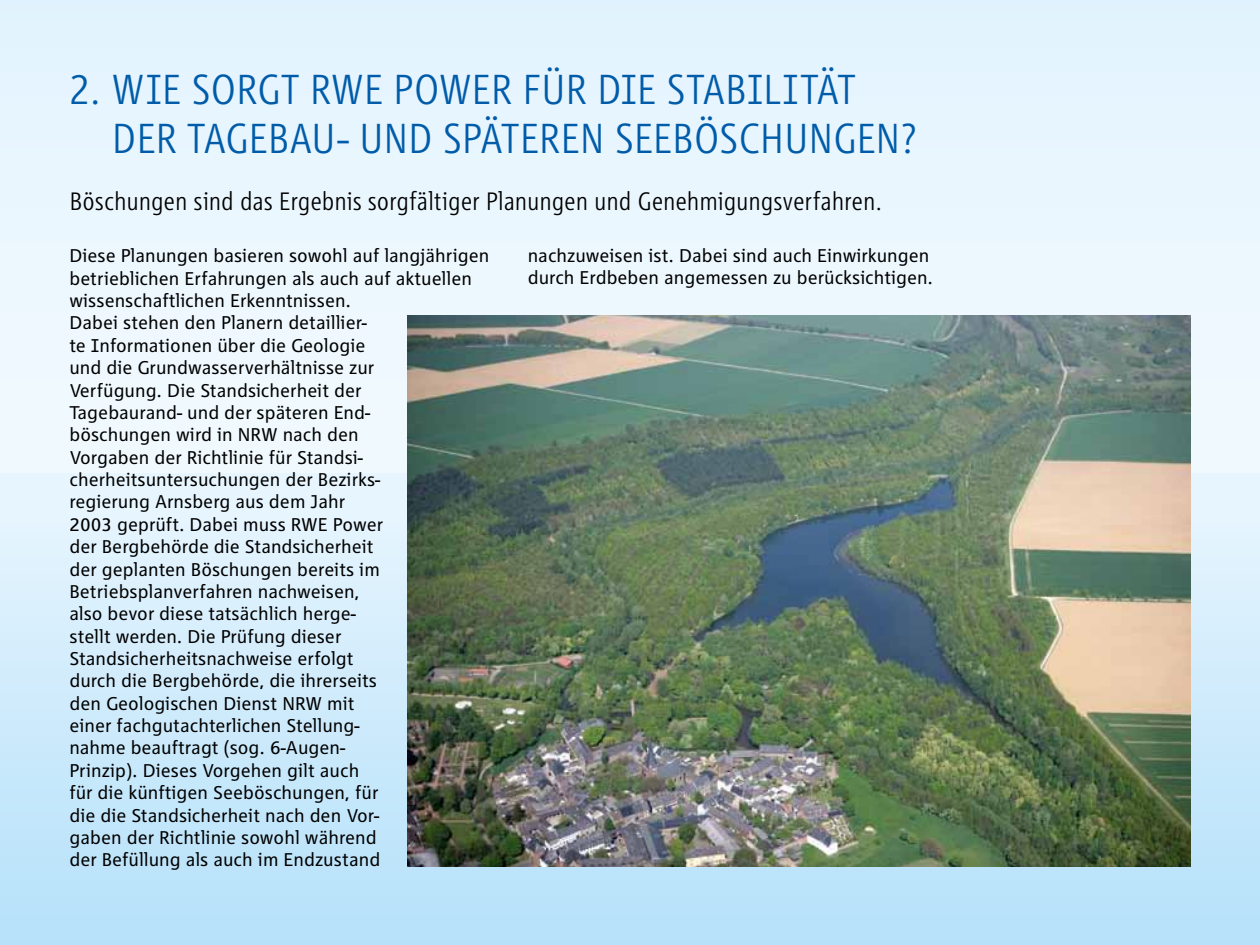
<style>
.page{position:relative;width:1260px;height:945px;background:#fff}
.page>*{position:absolute;margin:0;border:0;box-sizing:border-box;transform-origin:0 0}
.t1{font:300 condensed 43.75px/49px "RWE Corporate";letter-spacing:-.005em;color:#005ca9}
.t2{font:300 condensed 26.25px "RWE Corporate";letter-spacing:-.005em;color:#000}
.t3{font:19.25px/22.4px "RWE Corporate";color:#000}
</style>
<div class="page">
<div style="left:0;top:473px;width:1260px;height:472px;background:linear-gradient(to bottom,#e9f6fe,#b5e1f9)"></div>
<div style="left:0;top:0;width:1260px;height:472px;background:#eaf6fe"></div>
<img style="left:408px;top:316px;width:783px;height:550px">
<h1 class="t1" style="left:112px;top:65px;width:807px;text-indent:-42px">2. Wie sorgt RWE Power für die Stabilität der Tagebau- u nd späteren Seeböschu ngen?</h1>
<h2 class="t2" style="left:69px;top:186px;width:815px">Böschungen sind das Ergebnis sorgfältiger Planungen und Genehmigungsverfahren.</h2>
<p class="t3" style="left:69px;top:245px;width:421px">Diese Planungen basieren sowohl auf langjährigen betrieblichen Erfahrungen als auch auf aktuellen wissenschaftlichen Erkenntnissen.<br>Dabei stehen den Planern detaillier-<br>te Informationen über die Geologie<br>und die Grundwasserverhältnisse zur<br>Verfügung. Die Standsicherheit der<br>Tagebaurand- und der späteren End-<br>böschungen wird in NRW nach den<br>Vorgaben der Richtlinie für Standsi&shy;cherheitsuntersuchungen der Bezirks-<br>regierung Arnsberg aus dem Jahr<br>2003 geprüft. Dabei muss RWE Power<br>der Bergbehörde die Standsicherheit<br>der geplanten Böschungen bereits im Betriebsplanverfahren nachweisen,<br>also bevor diese tatsächlich herge-<br>stellt werden. Die Prüfung dieser Standsicherheitsnachweise erfolgt<br>durch die Bergbehörde, die ihrerseits<br>den Geologischen Dienst NRW mit<br>einer fachgutachterlichen Stellung-<br>nahme beauftragt (sog. 6-Augen-<br>Prinzip). Dieses Vorgehen gilt auch<br>für die künftigen Seeböschungen, für<br>die die Standsicherheit nach den Vor-<br>gaben der Richtlinie sowohl während<br>der Befüllung als auch im Endzustand</p>
<p class="t3" style="left:528px;top:244px;width:407px">nachzuweisen ist. Dabei sind auch Einwirkungen durch Erdbeben angemessen zu berücksichtigen.</p>
</div>
